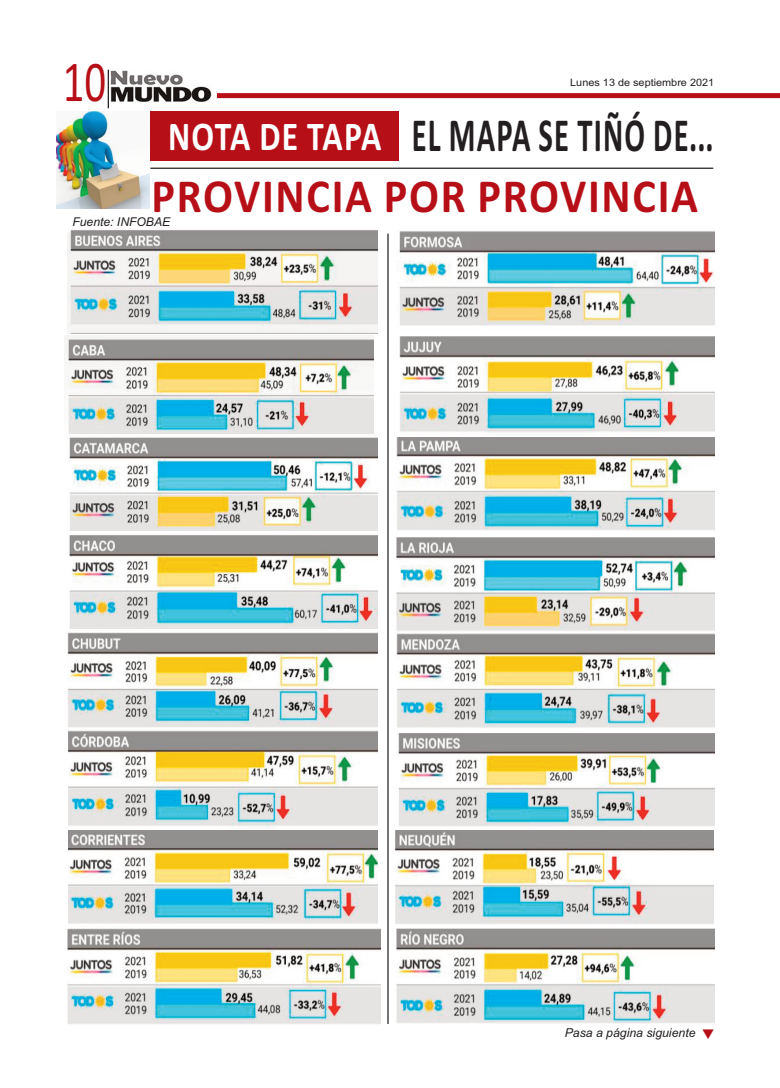
<style>
.page{position:relative;width:780px;height:1088px;background:#fff}
.page>*{position:absolute;margin:0;border:0;box-sizing:border-box;transform-origin:0 0}
.t1{font:58.25px "Calibri";color:#b70f17;scale:.73 1}
.t2{font:700 47.75px/61.4px "Calibri";letter-spacing:.04em;color:#b70f17;text-align:center;scale:.93 1}
.t3{font:italic 12.25px "Arial";color:#231f20}
.t4{font:italic 12.12px "Arial";color:#231f20}
.t5{font:10.25px "Arial";color:#231f20;scale:1.06 1}
.s1{font-size:41.12px;color:#fff}
.s2{color:#231f20}
</style>
<div class="page">
<img style="left:110px;top:70px;width:102px;height:32px">
<hr style="left:108px;top:70px;width:1px;height:38px;background:#231f20">
<div style="left:217px;top:93px;width:563px;height:5px;background:#b70f17"></div>
<img style="left:57px;top:111px;width:92px;height:98px">
<div style="left:151px;top:111px;width:248px;height:49px;background:#b70f17"></div>
<hr style="left:150px;top:168px;width:563px;height:1px;background:#231f20">
<img style="left:68px;top:230px;width:309px;height:104px">
<img style="left:396px;top:231px;width:318px;height:95px">
<div style="left:396px;top:336px;width:318px;height:110px;background:linear-gradient(to right,#fff,#fff)"></div>
<img style="left:396px;top:336px;width:318px;height:99px">
<img style="left:396px;top:438px;width:318px;height:92px">
<svg style="left:396px;top:537px;width:318px;height:94px"></svg>
<img style="left:396px;top:633px;width:318px;height:291px">
<svg style="left:396px;top:734px;width:318px;height:110px"></svg>
<svg style="left:395px;top:830px;width:318px;height:94px"></svg>
<img style="left:396px;top:929px;width:318px;height:95px">
<img style="left:64px;top:335px;width:309px;height:99px">
<img style="left:69px;top:437px;width:308px;height:94px">
<img style="left:69px;top:534px;width:309px;height:95px">
<img style="left:68px;top:632px;width:310px;height:200px">
<svg style="left:69px;top:729px;width:309px;height:101px"></svg>
<img style="left:69px;top:830px;width:309px;height:94px">
<hr style="left:387px;top:234px;width:1px;height:790px;background:#231f20">
<img style="left:67px;top:928px;width:314px;height:96px">
<p class="t1" style="left:63px;top:47px;width:61px">10</p>
<p class="t5" style="left:570px;top:76px;width:137px">Lunes 13 de septiembre 2021</p>
<p class="t2" style="left:151px;top:104px;width:606px"><span class="s1">NOTA DE TAPA</span> <span class="s2">EL MAPA SE TIÑÓ DE...<br></span>PROVINCIA POR PROVINCIA</p>
<p class="t4" style="left:72px;top:215px;width:99px">Fuente: INFOBAE</p>
<p class="t3" style="left:564px;top:1026px;width:132px">Pasa a página siguiente</p>
</div>
